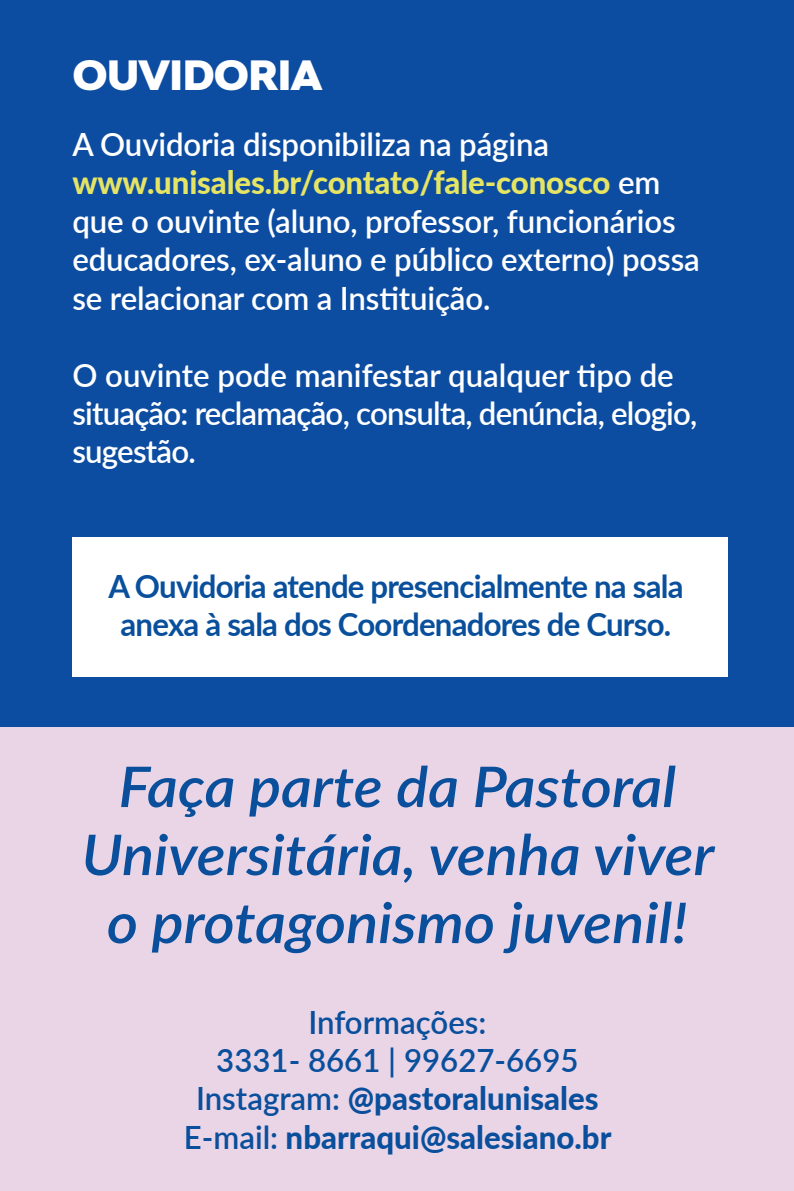
<style>
.page{position:relative;width:794px;height:1191px;background:#fff}
.page>*{position:absolute;margin:0;border:0;box-sizing:border-box;transform-origin:0 0}
.t1{font:italic 600 56px/68px "Lato";color:#094f9c;text-align:center;scale:1.07 1}
.t2{font:900 40px "Bw Modelica";letter-spacing:-.025em;color:#fff}
.t3{font:600 32px/38.4px "Lato";letter-spacing:-.005em;color:#fff}
.t4{font:600 32px/38.4px "Lato";letter-spacing:-.025em;color:#fff}
.t5{font:600 32px/38.4px "Lato";color:#094f9c;text-align:center}
.t6{font:700 32px/38.4px "Lato";letter-spacing:-.025em;color:#094f9c;text-align:center}
.s1{font-weight:800;color:#e6e463}
.s2{font-weight:800}
</style>
<div class="page">
<div style="left:0;top:0;width:794px;height:728px;background:#0d4da1"></div>
<div style="left:0;top:728px;width:794px;height:463px;background:#ead5e7"></div>
<div style="left:72px;top:537px;width:656px;height:140px;background:#fff"></div>
<p class="t2" style="left:72px;top:49px;width:251px">OUVIDORIA</p>
<p class="t3" style="left:72px;top:124px;width:629px">A Ouvidoria disponibiliza na página <span class="s1">www.unisales.br/contato/fale-conosco</span> em que o ouvinte (aluno, professor, funcionários educadores, ex-aluno e público externo) possa se relacionar com a Instituição.</p>
<p class="t4" style="left:72px;top:354px;width:626px">O ouvinte pode manifestar qualquer tipo de situação: reclamação, consulta, denúncia, elogio, sugestão.</p>
<p class="t6" style="left:108px;top:565px;width:576px">A Ouvidoria atende presencialmente na sala anexa à sala dos Coordenadores de Curso.</p>
<h1 class="t1" style="left:82px;top:750px;width:593px">Faça parte da Pastoral<br>Universitária, venha viver o protagonismo juvenil!</h1>
<p class="t5" style="left:184px;top:1001px;width:429px">Informações:<br>3331- 8661 | 99627-6695<br>Instagram: <span class="s2">@pastoralunisales<br></span>E-mail: <span class="s2">nbarraqui@salesiano.br</span></p>
</div>
